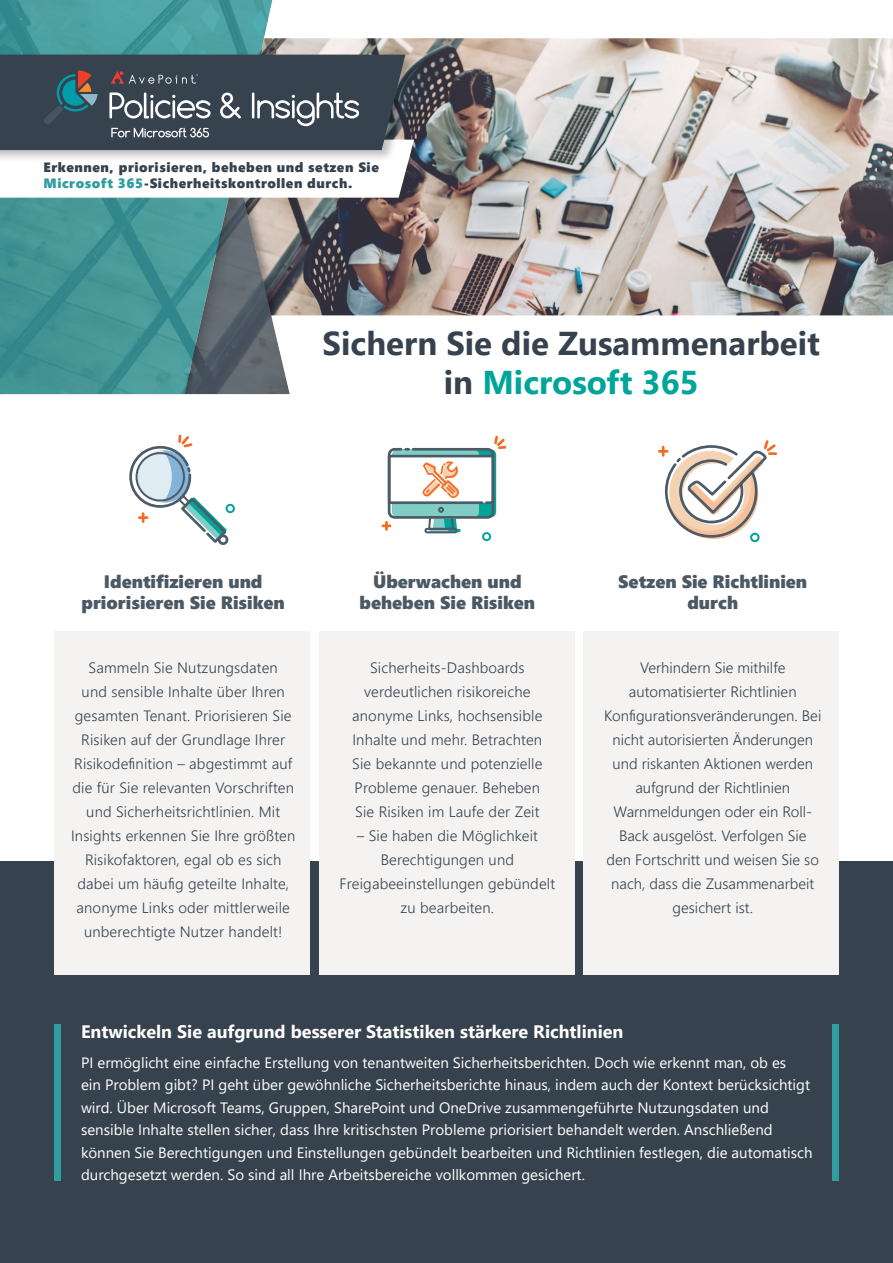
<style>
.page{position:relative;width:893px;height:1263px;background:#fff}
.page>*{position:absolute;margin:0;border:0;box-sizing:border-box;transform-origin:0 0}
.t1{font:700 33px/39.6px "Segoe UI";color:#36424d;text-align:center}
.t2{font:18px/21px "Segoe UI Black";color:#4b5965;text-align:center}
.t3{font:700 18px "Segoe UI";color:#fff}
.t4{font:300 15px/24px "Segoe UI";letter-spacing:.01em;color:#36424d;text-align:center}
.t5{font:15px/22.5px "Segoe UI";color:#fff}
.t6{font:13.5px/16.2px "Segoe UI Black";letter-spacing:.04em;color:#36424d}
.s1{color:#319da0}
.s2{color:#00a599}
</style>
<div class="page">
<img style="left:307px;top:38px;width:586px;height:277px">
<div style="left:0;top:0;width:307px;height:409px;background:#000;opacity:.35"></div>
<svg style="left:0;top:0;width:285px;height:315px;background:#4f9394"></svg>
<div style="left:0;top:52px;width:417px;height:110px;background:#000;opacity:.25"></div>
<svg style="left:0;top:55px;width:414px;height:143px"></svg>
<svg style="left:0;top:315px;width:893px;height:138px"></svg>
<svg style="left:264px;top:0;width:43px;height:38px"></svg>
<div style="left:0;top:861px;width:893px;height:402px;background:#36424d"></div>
<div style="left:319px;top:631px;width:255px;height:343px;background:#f4f3f2"></div>
<div style="left:584px;top:631px;width:255px;height:343px;background:#f4f3f2"></div>
<div style="left:55px;top:631px;width:255px;height:343px;background:#f4f3f2"></div>
<svg style="left:659px;top:438px;width:118px;height:101px"></svg>
<div style="left:750px;top:533px;width:9px;height:9px;border:2px solid #00a599;border-radius:50%"></div>
<hr style="left:430px;top:529px;width:31px;height:3px;background:#00a599;border-radius:2px">
<div style="left:424px;top:528px;width:33px;height:5px;border:2px solid #4c5b67;border-radius:2px"></div>
<div style="left:482px;top:532px;width:9px;height:9px;border:2px solid #00a599;border-radius:50%"></div>
<svg style="left:383px;top:434px;width:123px;height:97px"></svg>
<div style="left:226px;top:504px;width:9px;height:9px;border:2px solid #00a599;border-radius:50%"></div>
<svg style="left:126px;top:435px;width:105px;height:110px"></svg>
<div style="left:55px;top:1024px;width:6px;height:157px;background:#319da0"></div>
<div style="left:832px;top:1024px;width:6px;height:157px;background:#319da0"></div>
<p class="t6" style="left:43px;top:158px;width:337px">Erkennen, priorisieren, beheben und setzen Sie<br><span class="s1">Microsoft 365</span>-Sicherheitskontrollen durch.</p>
<h1 class="t1" style="left:323px;top:321px;width:499px">Sichern Sie die Zusammenarbeit in <span class="s2">Microsoft 365</span></h1>
<p class="t2" style="left:82px;top:570px;width:205px">Identifizieren und priorisieren Sie Risiken</p>
<p class="t4" style="left:71px;top:654px;width:226px">Sammeln Sie Nutzungsdaten<br>und sensible Inhalte über Ihren gesamten Tenant. Priorisieren Sie Risiken auf der Grundlage Ihrer Risikodefinition – abgestimmt auf die für Sie relevanten Vorschriften und Sicherheitsrichtlinien. Mit Insights erkennen Sie Ihre größten Risikofaktoren, egal ob es sich dabei um häufig geteilte Inhalte, anonyme Links oder mittlerweile unberechtigte Nutzer handelt!</p>
<p class="t2" style="left:359px;top:570px;width:177px">Überwachen und beheben Sie Risiken</p>
<p class="t4" style="left:352px;top:654px;width:192px">Sicherheits-Dashboards verdeutlichen risikoreiche anonyme Links, hochsensible<br>Inhalte und mehr. Betrachten<br>Sie bekannte und potenzielle<br>Probleme genauer. Beheben<br>Sie Risiken im Laufe der Zeit</p>
<p class="t4" style="left:340px;top:822px;width:217px">– Sie haben die Möglichkeit<br>Berechtigungen und<br>Freigabeeinstellungen gebündelt zu bearbeiten.</p>
<p class="t2" style="left:618px;top:570px;width:190px">Setzen Sie Richtlinien durch</p>
<p class="t4" style="left:604px;top:654px;width:219px">Verhindern Sie mithilfe automatisierter Richtlinien<br>Konfigurationsveränderungen. Bei nicht autorisierten Änderungen und riskanten Aktionen werden aufgrund der Richtlinien<br>Warnmeldungen oder ein Roll-<br>Back ausgelöst. Verfolgen Sie<br>den Fortschritt und weisen Sie so nach, dass die Zusammenarbeit gesichert ist.</p>
<p class="t3" style="left:81px;top:1014px;width:544px">Entwickeln Sie aufgrund besserer Statistiken stärkere Richtlinien</p>
<p class="t5" style="left:81px;top:1050px;width:733px">PI ermöglicht eine einfache Erstellung von tenantweiten Sicherheitsberichten. Doch wie erkennt man, ob es<br>ein Problem gibt? PI geht über gewöhnliche Sicherheitsberichte hinaus, indem auch der Kontext berücksichtigt wird. Über Microsoft Teams, Gruppen, SharePoint und OneDrive zusammengeführte Nutzungsdaten und sensible Inhalte stellen sicher, dass Ihre kritischsten Probleme priorisiert behandelt werden. Anschließend können Sie Berechtigungen und Einstellungen gebündelt bearbeiten und Richtlinien festlegen, die automatisch durchgesetzt werden. So sind all Ihre Arbeitsbereiche vollkommen gesichert.</p>
</div>
